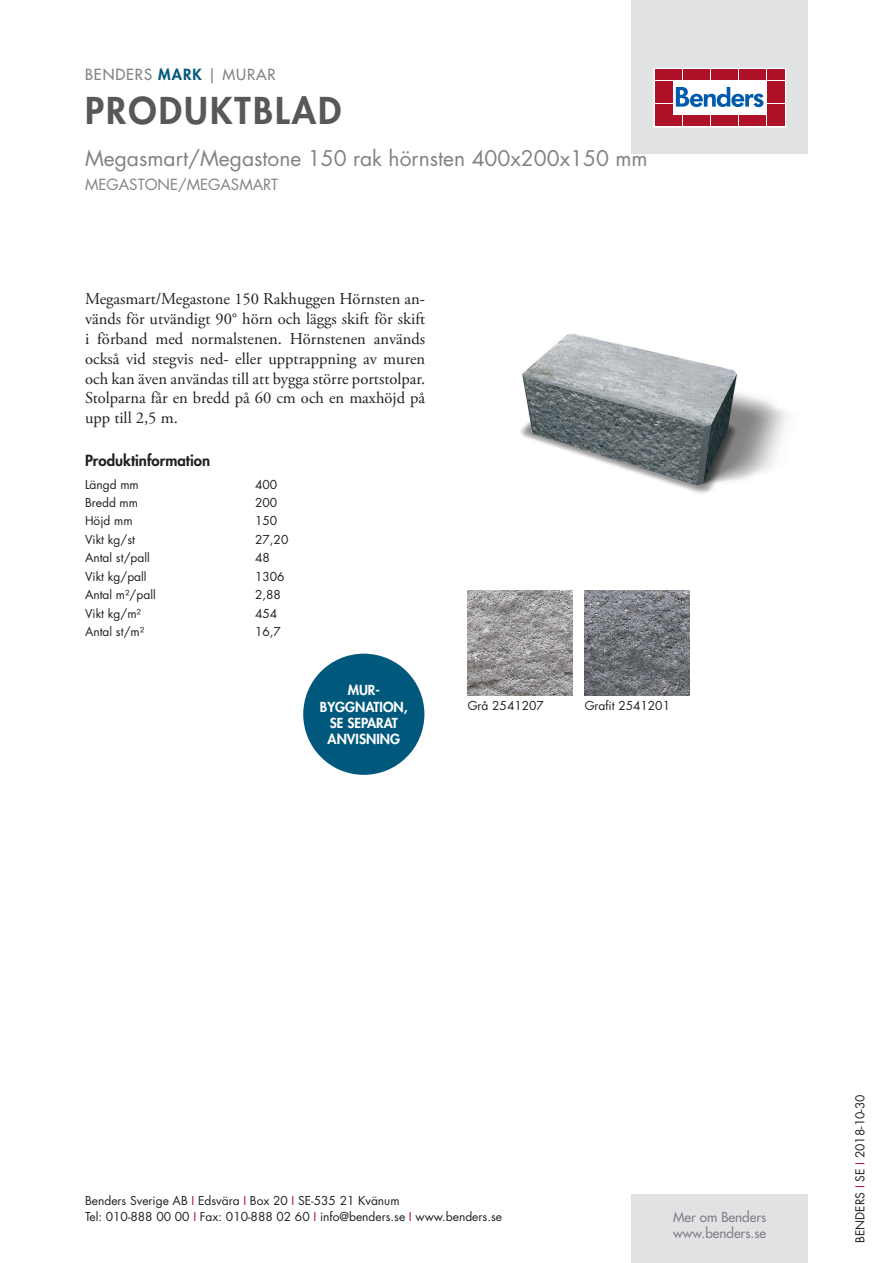
<style>
.page{position:relative;width:893px;height:1263px;background:#fff}
.page>*{position:absolute;margin:0;border:0;box-sizing:border-box;transform-origin:0 0}
.t1{font:800 36px "Futura Std";letter-spacing:.06em;color:#57585a}
.t2{font:21px "Futura Std";color:#808285}
.t3{font:16.5px/19.8px "Adobe Garamond Pro";color:#231f20;text-align:justify}
.t4{font:15px "Futura Std";color:#808285}
.t5{font:800 15px "Futura Std";color:#231f20}
.t6{font:500 15px "Futura Std";letter-spacing:.06em;color:#808285}
.t7{font:800 13.5px/16.2px "Futura Std";color:#fff;text-align:center}
.t8{font:500 13.5px/16.2px "Futura Std";color:#808285}
.t9{font:12px/16.5px "Futura Std";color:#231f20}
.s1{font-weight:800;color:#00597d}
.s2{color:#ae1229}
</style>
<div class="page">
<div style="left:631px;top:0;width:177px;height:153px;background:#e1e2e4"></div>
<div style="left:631px;top:1195px;width:177px;height:68px;background:#e1e2e4"></div>
<svg style="left:656px;top:70px;width:128px;height:55px;background:#ebc6cb"></svg>
<div style="left:654px;top:68px;width:132px;height:59px;border:1px solid #fff"></div>
<div style="left:655px;top:70px;width:8px;height:10px;background:#ae1229"></div>
<div style="left:664px;top:70px;width:8px;height:10px;background:#ae1229"></div>
<div style="left:655px;top:81px;width:8px;height:10px;background:#ae1229"></div>
<div style="left:664px;top:81px;width:8px;height:10px;background:#ae1229"></div>
<div style="left:655px;top:93px;width:8px;height:10px;background:#ae1229"></div>
<div style="left:664px;top:93px;width:8px;height:10px;background:#ae1229"></div>
<div style="left:655px;top:104px;width:8px;height:11px;background:#ae1229"></div>
<div style="left:664px;top:104px;width:8px;height:11px;background:#ae1229"></div>
<div style="left:655px;top:116px;width:8px;height:10px;background:#ae1229"></div>
<div style="left:664px;top:116px;width:8px;height:10px;background:#ae1229"></div>
<div style="left:674px;top:70px;width:8px;height:10px;background:#ae1229"></div>
<div style="left:683px;top:70px;width:8px;height:10px;background:#ae1229"></div>
<div style="left:692px;top:70px;width:8px;height:10px;background:#ae1229"></div>
<div style="left:702px;top:70px;width:8px;height:10px;background:#ae1229"></div>
<div style="left:711px;top:70px;width:8px;height:10px;background:#ae1229"></div>
<div style="left:720px;top:70px;width:8px;height:10px;background:#ae1229"></div>
<div style="left:730px;top:70px;width:8px;height:10px;background:#ae1229"></div>
<div style="left:739px;top:70px;width:8px;height:10px;background:#ae1229"></div>
<div style="left:748px;top:70px;width:8px;height:10px;background:#ae1229"></div>
<div style="left:758px;top:70px;width:8px;height:10px;background:#ae1229"></div>
<div style="left:674px;top:116px;width:8px;height:10px;background:#ae1229"></div>
<div style="left:683px;top:116px;width:8px;height:10px;background:#ae1229"></div>
<div style="left:692px;top:116px;width:8px;height:10px;background:#ae1229"></div>
<div style="left:702px;top:116px;width:8px;height:10px;background:#ae1229"></div>
<div style="left:711px;top:116px;width:8px;height:10px;background:#ae1229"></div>
<div style="left:720px;top:116px;width:8px;height:10px;background:#ae1229"></div>
<div style="left:730px;top:116px;width:8px;height:10px;background:#ae1229"></div>
<div style="left:739px;top:116px;width:8px;height:10px;background:#ae1229"></div>
<div style="left:748px;top:116px;width:8px;height:10px;background:#ae1229"></div>
<div style="left:758px;top:116px;width:8px;height:10px;background:#ae1229"></div>
<div style="left:767px;top:70px;width:8px;height:10px;background:#ae1229"></div>
<div style="left:776px;top:70px;width:8px;height:10px;background:#ae1229"></div>
<div style="left:767px;top:81px;width:8px;height:10px;background:#ae1229"></div>
<div style="left:776px;top:81px;width:8px;height:10px;background:#ae1229"></div>
<div style="left:767px;top:93px;width:8px;height:10px;background:#ae1229"></div>
<div style="left:776px;top:93px;width:8px;height:10px;background:#ae1229"></div>
<div style="left:767px;top:104px;width:8px;height:11px;background:#ae1229"></div>
<div style="left:776px;top:104px;width:8px;height:11px;background:#ae1229"></div>
<div style="left:767px;top:116px;width:8px;height:10px;background:#ae1229"></div>
<div style="left:776px;top:116px;width:8px;height:10px;background:#ae1229"></div>
<svg style="left:676px;top:87px;width:87px;height:20px;background:#8ab3d7"></svg>
<div style="left:303px;top:654px;width:121px;height:121px;background:#00597d;border-radius:50%"></div>
<img style="left:520px;top:333px;width:268px;height:161px">
<img style="left:468px;top:590px;width:105px;height:105px">
<img style="left:585px;top:590px;width:105px;height:105px">
<p class="t6" style="left:85px;top:65px;width:192px">BENDERS <span class="s1">MARK</span> | MURAR</p>
<h1 class="t1" style="left:85px;top:87px;width:258px">PRODUKTBLAD</h1>
<p class="t2" style="left:85px;top:144px;width:564px">Megasmart/Megastone 150 rak hörnsten 400x200x150 mm</p>
<p class="t4" style="left:85px;top:175px;width:195px">MEGASTONE/MEGASMART</p>
<p class="t3" style="left:85px;top:290px;width:342px">Megasmart/Megastone 150 Rakhuggen Hörnsten an&shy;vänds för utvändigt 90° hörn och läggs skift för skift i förband med normalstenen. Hörnstenen används också vid stegvis ned- eller upptrappning av muren och kan även användas till att bygga större portstolpar.<br>Stolparna får en bredd på 60 cm och en maxhöjd på upp till 2,5 m.</p>
<p class="t5" style="left:85px;top:451px;width:127px">Produktinformation</p>
<p class="t9" style="left:85px;top:476px;width:55px">Längd mm</p>
<p class="t9" style="left:255px;top:476px;width:24px">400</p>
<p class="t9" style="left:85px;top:494px;width:55px">Bredd mm</p>
<p class="t9" style="left:255px;top:494px;width:24px">200</p>
<p class="t9" style="left:85px;top:513px;width:49px">Höjd mm</p>
<p class="t9" style="left:255px;top:513px;width:24px">150</p>
<p class="t9" style="left:85px;top:531px;width:51px">Vikt kg/st</p>
<p class="t9" style="left:255px;top:531px;width:35px">27,20</p>
<p class="t9" style="left:85px;top:550px;width:66px">Antal st/pall</p>
<p class="t9" style="left:255px;top:550px;width:16px">48</p>
<p class="t9" style="left:85px;top:568px;width:63px">Vikt kg/pall</p>
<p class="t9" style="left:255px;top:568px;width:31px">1306</p>
<p class="t9" style="left:85px;top:587px;width:72px">Antal m²/pall</p>
<p class="t9" style="left:255px;top:587px;width:27px">2,88</p>
<p class="t9" style="left:85px;top:605px;width:57px">Vikt kg/m²</p>
<p class="t9" style="left:255px;top:605px;width:24px">454</p>
<p class="t9" style="left:85px;top:623px;width:61px">Antal st/m²</p>
<p class="t9" style="left:255px;top:623px;width:27px">16,7</p>
<p class="t7" style="left:320px;top:682px;width:89px">MUR-<br>BYGGNATION,<br>SE SEPARAT<br>ANVISNING</p>
<p class="t9" style="left:468px;top:697px;width:78px">Grå 2541207</p>
<p class="t9" style="left:585px;top:697px;width:87px">Grafit 2541201</p>
<p class="t9" style="left:85px;top:1192px;width:418px">Benders Sverige AB <span class="s2">I</span> Edsvära <span class="s2">I</span> Box 20 <span class="s2">I</span> SE-535 21 Kvänum<br>Tel: 010-888 00 00 <span class="s2">I</span> Fax: 010-888 02 60 <span class="s2">I</span> info@benders.se <span class="s2">I</span> www.benders.se</p>
<p class="t8" style="left:673px;top:1209px;width:95px">Mer om Benders www.benders.se</p>
<p class="t9" style="left:852px;top:1243px;width:150px;rotate:-90deg">BENDERS <span class="s2">I</span> SE <span class="s2">I</span> 2018-10-30</p>
</div>
